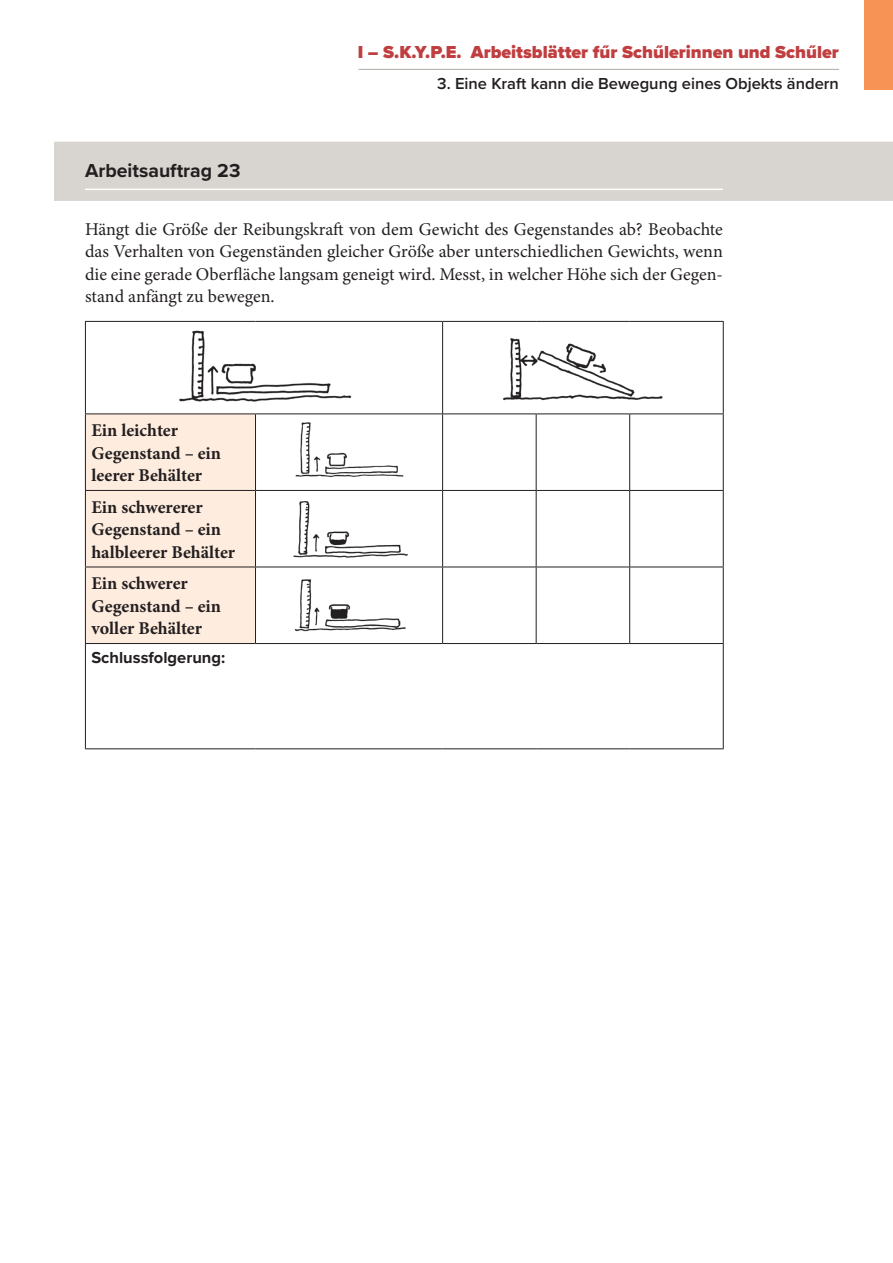
<style>
.page{position:relative;width:893px;height:1263px;background:#fff}
.page>*{position:absolute;margin:0;border:0;box-sizing:border-box;transform-origin:0 0}
.t1{font:700 19.5px "Proxima Nova";color:#231f20}
.t2{font:18px/22.5px "Minion Pro";color:#231f20;text-align:justify}
.t3{font:700 18px/22.5px "Minion Pro";color:#231f20}
.t4{font:900 18px "Proxima Nova";color:#c03e3f}
.t5{font:600 16.5px "Proxima Nova";color:#231f20}
.t6{font:700 16.5px "Proxima Nova";color:#231f20}
</style>
<div class="page">
<hr style="left:358px;top:69px;width:481px;height:1px;background:#b1ada7">
<div style="left:864px;top:0;width:29px;height:89px;background:#f79354"></div>
<div style="left:54px;top:142px;width:839px;height:59px;background:#d8d4d0"></div>
<hr style="left:85px;top:189px;width:638px;height:1px;background:#fff">
<div style="left:86px;top:414px;width:169px;height:229px;background:#feecde"></div>
<hr style="left:85px;top:321px;width:170px;height:1px;background:#231f20">
<hr style="left:85px;top:322px;width:1px;height:91px;background:#231f20">
<hr style="left:255px;top:321px;width:188px;height:1px;background:#231f20">
<hr style="left:443px;top:321px;width:93px;height:1px;background:#231f20">
<hr style="left:442px;top:322px;width:1px;height:91px;background:#231f20">
<hr style="left:536px;top:321px;width:94px;height:1px;background:#231f20">
<hr style="left:630px;top:321px;width:94px;height:1px;background:#231f20">
<hr style="left:723px;top:322px;width:1px;height:91px;background:#231f20">
<hr style="left:85px;top:413px;width:170px;height:1px;background:#231f20">
<hr style="left:85px;top:414px;width:1px;height:76px;background:#231f20">
<hr style="left:255px;top:413px;width:188px;height:1px;background:#231f20">
<hr style="left:255px;top:414px;width:1px;height:76px;background:#231f20">
<hr style="left:443px;top:413px;width:93px;height:1px;background:#231f20">
<hr style="left:442px;top:414px;width:1px;height:76px;background:#231f20">
<hr style="left:536px;top:413px;width:94px;height:1px;background:#231f20">
<hr style="left:536px;top:414px;width:1px;height:76px;background:#231f20">
<hr style="left:630px;top:413px;width:94px;height:1px;background:#231f20">
<hr style="left:629px;top:414px;width:1px;height:76px;background:#231f20">
<hr style="left:723px;top:414px;width:1px;height:76px;background:#231f20">
<hr style="left:85px;top:490px;width:170px;height:1px;background:#231f20">
<hr style="left:85px;top:491px;width:1px;height:76px;background:#231f20">
<hr style="left:255px;top:490px;width:188px;height:1px;background:#231f20">
<hr style="left:255px;top:491px;width:1px;height:76px;background:#231f20">
<hr style="left:443px;top:490px;width:93px;height:1px;background:#231f20">
<hr style="left:442px;top:491px;width:1px;height:76px;background:#231f20">
<hr style="left:536px;top:490px;width:94px;height:1px;background:#231f20">
<hr style="left:536px;top:491px;width:1px;height:76px;background:#231f20">
<hr style="left:630px;top:490px;width:94px;height:1px;background:#231f20">
<hr style="left:629px;top:491px;width:1px;height:76px;background:#231f20">
<hr style="left:723px;top:491px;width:1px;height:76px;background:#231f20">
<hr style="left:85px;top:567px;width:170px;height:1px;background:#231f20">
<hr style="left:85px;top:567px;width:1px;height:76px;background:#231f20">
<hr style="left:255px;top:567px;width:188px;height:1px;background:#231f20">
<hr style="left:255px;top:567px;width:1px;height:76px;background:#231f20">
<hr style="left:443px;top:567px;width:93px;height:1px;background:#231f20">
<hr style="left:442px;top:567px;width:1px;height:76px;background:#231f20">
<hr style="left:536px;top:567px;width:94px;height:1px;background:#231f20">
<hr style="left:536px;top:567px;width:1px;height:76px;background:#231f20">
<hr style="left:630px;top:567px;width:94px;height:1px;background:#231f20">
<hr style="left:629px;top:567px;width:1px;height:76px;background:#231f20">
<hr style="left:723px;top:567px;width:1px;height:76px;background:#231f20">
<hr style="left:85px;top:643px;width:170px;height:1px;background:#231f20">
<hr style="left:85px;top:644px;width:1px;height:104px;background:#231f20">
<hr style="left:255px;top:643px;width:188px;height:1px;background:#231f20">
<hr style="left:443px;top:643px;width:93px;height:1px;background:#231f20">
<hr style="left:536px;top:643px;width:94px;height:1px;background:#231f20">
<hr style="left:630px;top:643px;width:94px;height:1px;background:#231f20">
<hr style="left:723px;top:644px;width:1px;height:104px;background:#231f20">
<hr style="left:85px;top:748px;width:170px;height:1px;background:#231f20">
<hr style="left:255px;top:748px;width:188px;height:1px;background:#231f20">
<hr style="left:443px;top:748px;width:93px;height:1px;background:#231f20">
<hr style="left:536px;top:748px;width:94px;height:1px;background:#231f20">
<hr style="left:630px;top:748px;width:94px;height:1px;background:#231f20">
<img style="left:179px;top:330px;width:173px;height:72px">
<img style="left:503px;top:338px;width:160px;height:63px">
<img style="left:295px;top:422px;width:109px;height:55px">
<img style="left:293px;top:501px;width:115px;height:57px">
<img style="left:294px;top:579px;width:112px;height:53px">
<p class="t1" style="left:85px;top:156px;width:157px">Arbeitsauftrag 23</p>
<p class="t4" style="left:358px;top:38px;width:483px">I – S.K.Y.P.E. Arbeitsblätter fűr Schűlerinnen und Schűler</p>
<p class="t5" style="left:437px;top:71px;width:403px">3. Eine Kraft kann die Bewegung eines Objekts ändern</p>
<p class="t2" style="left:85px;top:218px;width:639px">Hängt die Größe der Reibungskraft von dem Gewicht des Gegenstandes ab? Beobachte das Verhalten von Gegenständen gleicher Größe aber unterschiedlichen Gewichts, wenn die eine gerade Oberfläche langsam geneigt wird. Messt, in welcher Höhe sich der Gegen&shy;stand anfängt zu bewegen.</p>
<p class="t3" style="left:91px;top:419px;width:131px">Ein leichter<br>Gegenstand – ein leerer Behälter</p>
<p class="t3" style="left:91px;top:495px;width:145px">Ein schwererer<br>Gegenstand – ein halbleerer Behälter</p>
<p class="t3" style="left:91px;top:572px;width:131px">Ein schwerer<br>Gegenstand – ein voller Behälter</p>
<p class="t6" style="left:91px;top:645px;width:135px">Schlussfolgerung:</p>
</div>
